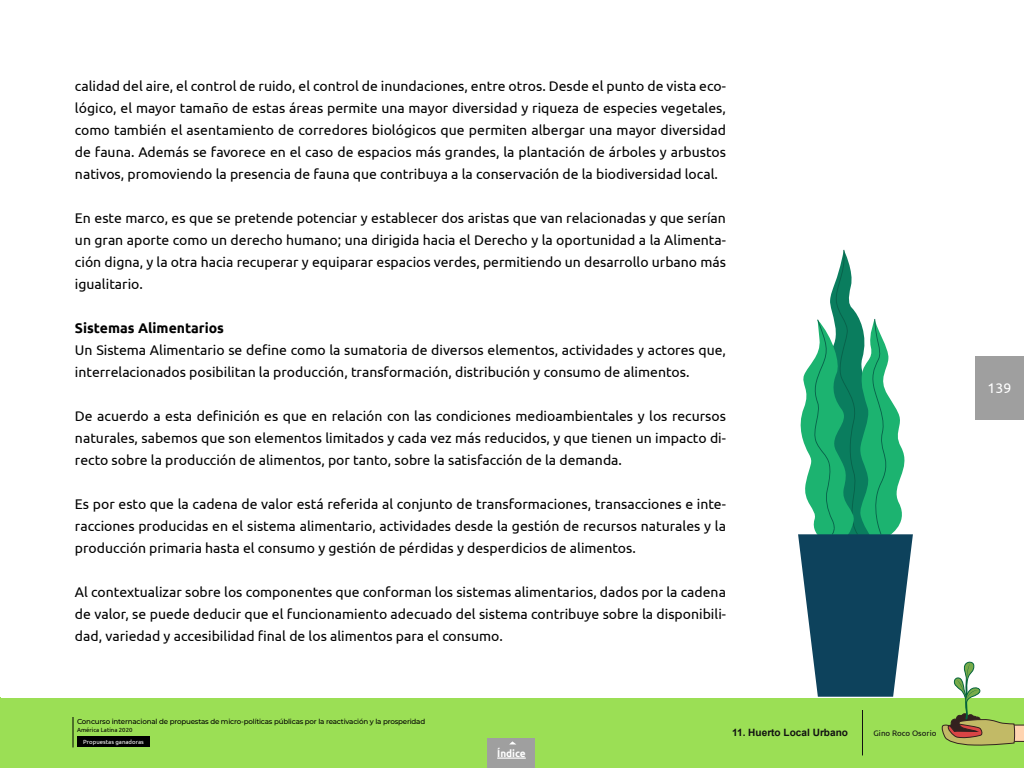
<style>
.page{position:relative;width:1024px;height:768px;background:#fff}
.page>*{position:absolute;margin:0;border:0;box-sizing:border-box;transform-origin:0 0}
.t1{font:14px/22px "Ubuntu";color:#000;text-align:justify}
.t2{font:700 14px "Ubuntu";color:#000}
.t3{font:14px "Ubuntu";color:#fff}
.t4{font:700 10.1px "Arial";color:#111}
.t5{font:700 10px "Ubuntu";color:#fff}
.t6{font:8px "Ubuntu";color:#111}
.t7{font:500 7.1px "Montserrat";letter-spacing:-.025em;color:#000}
.t8{font:6px "Ubuntu";color:#fff}
.t9{font:6px "Ubuntu";color:#000}
</style>
<div class="page">
<div style="left:975px;top:356px;width:49px;height:64px;background:#9f9f9f"></div>
<hr style="left:0;top:697px;width:1px;height:70px;background:#9bdf55">
<div style="left:0;top:698px;width:1024px;height:70px;background:#9bdf55"></div>
<hr style="left:862px;top:710px;width:1px;height:45px;background:#111">
<svg style="left:941px;top:661px;width:83px;height:85px"></svg>
<svg style="left:798px;top:250px;width:115px;height:447px"></svg>
<div style="left:488px;top:738px;width:48px;height:30px;background:#9f9f9f"></div>
<svg style="left:497px;top:758px;width:29px;height:1px"></svg>
<div style="left:77px;top:736px;width:73px;height:11px;background:#000"></div>
<hr style="left:72px;top:717px;width:2px;height:30px;background:#000">
<p class="t1" style="left:75px;top:74px;width:653px">calidad del aire, el control de ruido, el control de inundaciones, entre otros. Desde el punto de vista eco&shy;lógico, el mayor tamaño de estas áreas permite una mayor diversidad y riqueza de especies vegetales, como también el asentamiento de corredores biológicos que permiten albergar una mayor diversidad de fauna. Además se favorece en el caso de espacios más grandes, la plantación de árboles y arbustos nativos, promoviendo la presencia de fauna que contribuya a la conservación de la biodiversidad local.</p>
<p class="t1" style="left:75px;top:207px;width:653px">En este marco, es que se pretende potenciar y establecer dos aristas que van relacionadas y que serían un gran aporte como un derecho humano; una dirigida hacia el Derecho y la oportunidad a la Alimenta&shy;ción digna, y la otra hacia recuperar y equiparar espacios verdes, permitiendo un desarrollo urbano más igualitario.</p>
<p class="t2" style="left:75px;top:320px;width:151px">Sistemas Alimentarios</p>
<p class="t1" style="left:75px;top:339px;width:653px">Un Sistema Alimentario se define como la sumatoria de diversos elementos, actividades y actores que, interrelacionados posibilitan la producción, transformación, distribución y consumo de alimentos.</p>
<p class="t1" style="left:75px;top:405px;width:653px">De acuerdo a esta definición es que en relación con las condiciones medioambientales y los recursos naturales, sabemos que son elementos limitados y cada vez más reducidos, y que tienen un impacto di&shy;recto sobre la producción de alimentos, por tanto, sobre la satisfacción de la demanda.</p>
<p class="t1" style="left:75px;top:493px;width:653px">Es por esto que la cadena de valor está referida al conjunto de transformaciones, transacciones e inte&shy;racciones producidas en el sistema alimentario, actividades desde la gestión de recursos naturales y la producción primaria hasta el consumo y gestión de pérdidas y desperdicios de alimentos.</p>
<p class="t1" style="left:75px;top:581px;width:653px">Al contextualizar sobre los componentes que conforman los sistemas alimentarios, dados por la cadena de valor, se puede deducir que el funcionamiento adecuado del sistema contribuye sobre la disponibili&shy;dad, variedad y accesibilidad final de los alimentos para el consumo.</p>
<p class="t7" style="left:77px;top:716px;width:350px">Concurso internacional de propuestas de micro-políticas públicas por la reactivación y la prosperidad</p>
<p class="t9" style="left:77px;top:726px;width:57px">América Latina 2020</p>
<p class="t8" style="left:83px;top:739px;width:62px">Propuestas ganadoras</p>
<p class="t5" style="left:497px;top:747px;width:30px">Índice</p>
<p class="t4" style="left:732px;top:726px;width:117px">11. Huerto Local Urbano</p>
<p class="t6" style="left:874px;top:728px;width:64px">Gino Roco Osorio</p>
<p class="t3" style="left:988px;top:380px;width:25px">139</p>
</div>
